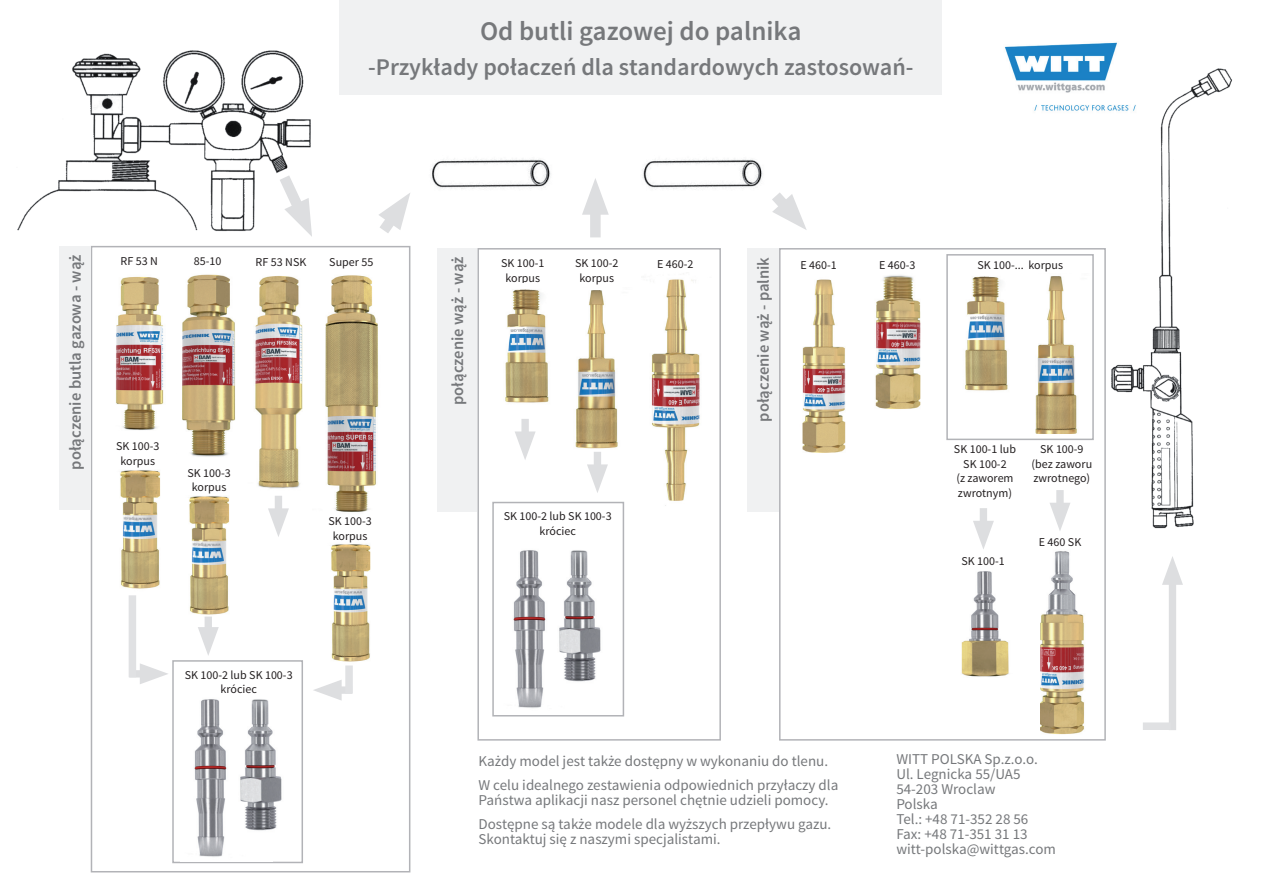
<style>
.page{position:relative;width:1276px;height:893px;background:#fff}
.page>*{position:absolute;margin:0;border:0;box-sizing:border-box;transform-origin:0 0}
.t1{font:600 27px "Source Sans Pro";color:#76787b}
.t2{font:600 24px "Source Sans Pro";color:#76787b}
.t3{font:600 16.5px "Source Sans Pro";color:#76787b}
.t4{font:15px/15px "Source Sans Pro";color:#76787b}
.t5{font:12px/14.4px "Source Sans Pro";color:#231f20;text-align:center}
</style>
<div class="page">
<div style="left:91px;top:246px;width:319px;height:626px;border:2px solid #b2b3b7"></div>
<div style="left:779px;top:248px;width:327px;height:493px;border:2px solid #b2b3b7"></div>
<div style="left:492px;top:502px;width:132px;height:214px;border:2px solid #b2b3b7"></div>
<div style="left:477px;top:248px;width:244px;height:493px;border:2px solid #b2b3b7"></div>
<div style="left:172px;top:660px;width:131px;height:203px;border:2px solid #b2b3b7"></div>
<div style="left:946px;top:254px;width:147px;height:186px;border:2px solid #b2b3b7"></div>
<img style="left:17px;top:50px;width:294px;height:182px">
<svg style="left:270px;top:164px;width:42px;height:73px"></svg>
<img style="left:182px;top:274px;width:53px;height:183px">
<img style="left:189px;top:496px;width:41px;height:126px">
<img style="left:120px;top:470px;width:40px;height:127px">
<img style="left:115px;top:276px;width:49px;height:154px">
<img style="left:255px;top:276px;width:48px;height:213px">
<img style="left:642px;top:159px;width:121px;height:30px">
<img style="left:431px;top:159px;width:120px;height:30px">
<div style="left:590px;top:199px;width:10px;height:38px;background:#dddee0"></div>
<svg style="left:582px;top:178px;width:27px;height:37px"></svg>
<svg style="left:379px;top:193px;width:31px;height:40px"></svg>
<img style="left:575px;top:290px;width:43px;height:159px">
<img style="left:1111px;top:68px;width:121px;height:461px">
<svg style="left:761px;top:181px;width:46px;height:49px"></svg>
<div style="left:339px;top:0;width:603px;height:94px;background:#f0f1f2"></div>
<div style="left:59px;top:246px;width:31px;height:264px;background:#f0f1f2"></div>
<div style="left:437px;top:248px;width:40px;height:264px;background:#f0f1f2"></div>
<div style="left:747px;top:248px;width:31px;height:264px;background:#f0f1f2"></div>
<img style="left:961px;top:571px;width:48px;height:106px">
<img style="left:802px;top:279px;width:44px;height:174px">
<img style="left:1040px;top:551px;width:44px;height:184px">
<img style="left:875px;top:275px;width:46px;height:134px">
<img style="left:651px;top:279px;width:49px;height:227px">
<img style="left:513px;top:550px;width:33px;height:158px">
<img style="left:559px;top:550px;width:42px;height:132px">
<img style="left:181px;top:699px;width:91px;height:162px">
<img style="left:234px;top:699px;width:48px;height:155px">
<div style="left:594px;top:452px;width:7px;height:24px;background:#dddee0"></div>
<svg style="left:587px;top:464px;width:21px;height:29px"></svg>
<div style="left:205px;top:617px;width:7px;height:22px;background:#dddee0"></div>
<svg style="left:198px;top:627px;width:21px;height:29px"></svg>
<img style="left:325px;top:275px;width:54px;height:237px">
<img style="left:331px;top:544px;width:40px;height:118px">
<div style="left:275px;top:496px;width:7px;height:24px;background:#dddee0"></div>
<svg style="left:268px;top:508px;width:21px;height:29px"></svg>
<div style="left:521px;top:419px;width:8px;height:25px;background:#dddee0"></div>
<svg style="left:515px;top:431px;width:20px;height:29px"></svg>
<div style="left:979px;top:508px;width:8px;height:25px;background:#dddee0"></div>
<svg style="left:973px;top:521px;width:21px;height:28px"></svg>
<div style="left:1056px;top:490px;width:7px;height:25px;background:#dddee0"></div>
<svg style="left:1050px;top:503px;width:20px;height:28px"></svg>
<img style="left:505px;top:289px;width:44px;height:114px">
<div style="left:129px;top:670px;width:23px;height:7px;background:#dddee0"></div>
<svg style="left:140px;top:663px;width:28px;height:21px"></svg>
<div style="left:129px;top:595px;width:7px;height:82px;background:#e0e1e3"></div>
<div style="left:329px;top:686px;width:23px;height:8px;background:#dddee0"></div>
<svg style="left:313px;top:680px;width:29px;height:21px"></svg>
<div style="left:345px;top:665px;width:8px;height:28px;background:#e0e1e3"></div>
<div style="left:1168px;top:573px;width:8px;height:157px;background:#dddee0"></div>
<svg style="left:1162px;top:556px;width:21px;height:29px"></svg>
<div style="left:1143px;top:722px;width:28px;height:8px;background:#e0e1e3"></div>
<img style="left:1004px;top:42px;width:151px;height:98px">
<img style="left:1035px;top:273px;width:56px;height:161px">
<img style="left:965px;top:276px;width:43px;height:115px">
<h1 class="t1" style="left:480px;top:14px;width:323px">Od butli gazowej do palnika</h1>
<h2 class="t2" style="left:368px;top:51px;width:547px">-Przykłady połaczeń dla standardowych zastosowań-</h2>
<p class="t3" style="left:65px;top:470px;width:217px;rotate:-90deg">połączenie butla gazowa - wąż</p>
<p class="t3" style="left:447px;top:405px;width:150px;rotate:-90deg">połączenie wąż - wąż</p>
<p class="t3" style="left:753px;top:422px;width:166px;rotate:-90deg">połączenie wąż - palnik</p>
<p class="t5" style="left:121px;top:254px;width:39px">RF 53 N</p>
<p class="t5" style="left:256px;top:255px;width:52px">RF 53 NSK</p>
<p class="t5" style="left:575px;top:256px;width:45px">SK 100-2 korpus</p>
<p class="t5" style="left:194px;top:254px;width:29px">85-10</p>
<p class="t5" style="left:329px;top:255px;width:46px">Super 55</p>
<p class="t5" style="left:501px;top:256px;width:45px">SK 100-1 korpus</p>
<p class="t5" style="left:657px;top:257px;width:38px">E 460-2</p>
<p class="t5" style="left:879px;top:258px;width:38px">E 460-3</p>
<p class="t5" style="left:800px;top:258px;width:38px">E 460-1</p>
<p class="t5" style="left:116px;top:439px;width:45px">SK 100-3 korpus</p>
<p class="t5" style="left:187px;top:466px;width:45px">SK 100-3 korpus</p>
<p class="t5" style="left:977px;top:258px;width:87px">SK 100-... korpus</p>
<p class="t5" style="left:954px;top:442px;width:64px">SK 100-1 lub<br>SK 100-2<br>(z zaworem zwrotnym)</p>
<p class="t5" style="left:1031px;top:442px;width:62px">SK 100-9 (bez zaworu zwrotnego)</p>
<p class="t5" style="left:328px;top:514px;width:45px">SK 100-3 korpus</p>
<p class="t5" style="left:504px;top:509px;width:109px">SK 100-2 lub SK 100-3 króciec</p>
<p class="t5" style="left:1039px;top:534px;width:44px">E 460 SK</p>
<p class="t5" style="left:961px;top:554px;width:45px">SK 100-1</p>
<p class="t5" style="left:185px;top:668px;width:109px">SK 100-2 lub SK 100-3 króciec</p>
<p class="t4" style="left:478px;top:749px;width:361px;line-height:24px">Każdy model jest także dostępny w wykonaniu do tlenu.<br>W celu idealnego zestawienia odpowiednich przyłaczy dla</p>
<p class="t4" style="left:478px;top:788px;width:354px;line-height:24px">Państwa aplikacji nasz personel chętnie udzieli pomocy.<br>Dostępne są także modele dla wyższych przepływu gazu.</p>
<p class="t4" style="left:478px;top:832px;width:243px">Skontaktuj się z naszymi specjalistami.</p>
<p class="t4" style="left:896px;top:752px;width:161px">WITT POLSKA Sp.z.o.o.<br>Ul. Legnicka 55/UA5<br>54-203 Wroclaw<br>Polska<br>Tel.: +48 71-352 28 56<br>Fax: +48 71-351 31 13 witt-polska@wittgas.com</p>
</div>
